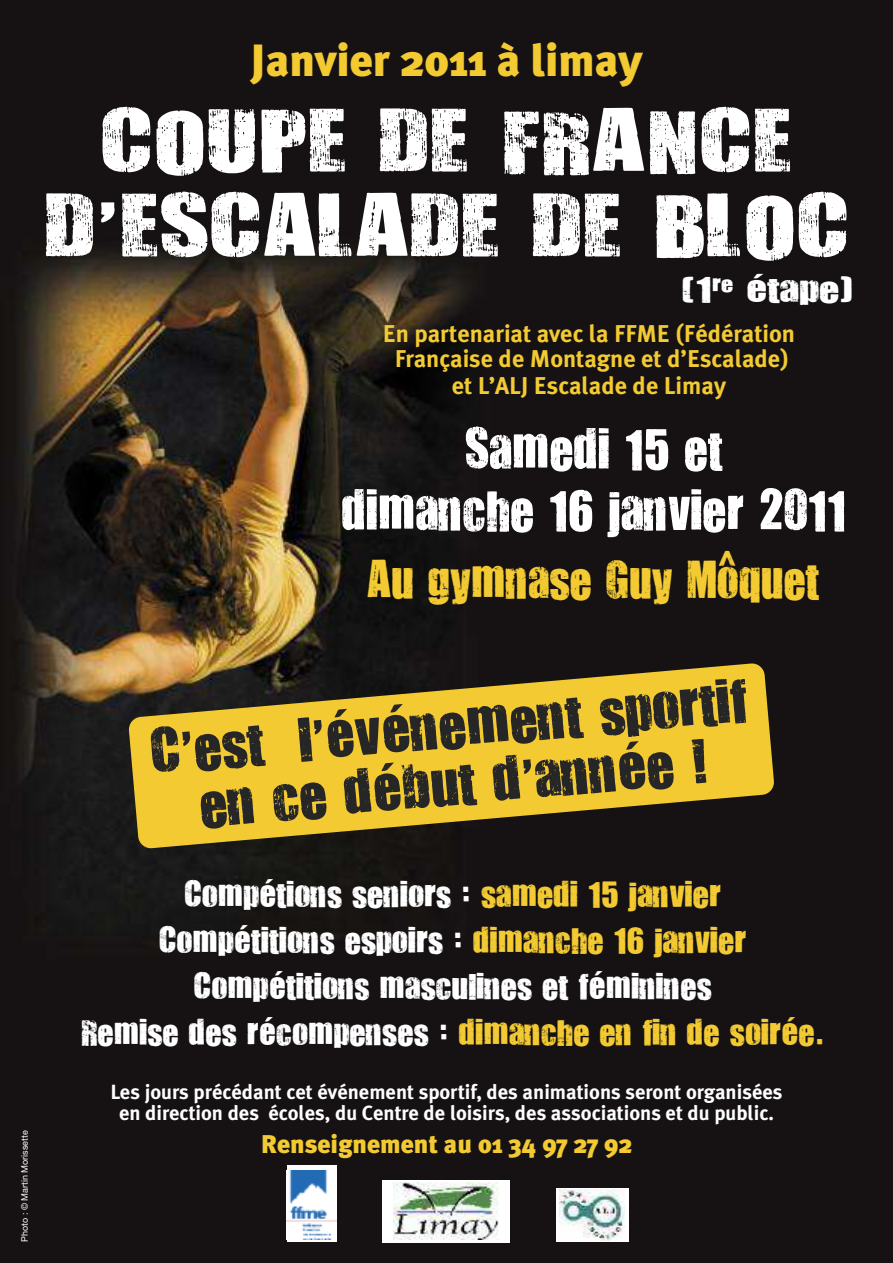
<style>
.page{position:relative;width:893px;height:1263px;background:#fff}
.page>*{position:absolute;margin:0;border:0;box-sizing:border-box;transform-origin:0 0}
.t1{font:73.2px/84.9px "You Are Loved";color:#fff;text-align:center;scale:1.49 1}
.t2{font:51.15px/57.6px "You Are Loved";color:#272627;text-align:center;scale:1.2 1}
.t3{font:47.1px/61.1px "You Are Loved";color:#fff;text-align:center;scale:1.12 1}
.t4{font:900 45.15px "Meta Plus";color:#f3ca32}
.t5{font:43.5px "You Are Loved";color:#f3ca32;scale:1.12 1}
.t6{font:35.25px "You Are Loved";color:#f3ca32;scale:1.12 1}
.t7{font:30.15px "You Are Loved";color:#fff;scale:1.49 1}
.t8{font:30px/46px "You Are Loved";color:#fff;text-align:center;scale:1.2 1}
.t9{font:900 25.65px "Meta Plus";color:#f3ca32}
.t10{font:700 24.3px/24.3px "Meta Plus";color:#f3ca32;text-align:center}
.t11{font:700 20.55px/20.5px "Meta Plus";color:#fff;text-align:center}
.t12{font:9px "Helvetica Neue";color:#fff}
.s1{color:#f3ca32}
</style>
<div class="page">
<img style="left:0;top:0;width:893px;height:1263px">
<svg style="left:128px;top:663px;width:646px;height:186px;background:#b4952a"></svg>
<div style="left:382px;top:1180px;width:128px;height:62px;background:#fff"></div>
<img style="left:393px;top:1183px;width:106px;height:56px">
<div style="left:287px;top:1165px;width:50px;height:77px;background:#fff"></div>
<img style="left:287px;top:1170px;width:49px;height:69px">
<div style="left:557px;top:1188px;width:72px;height:54px;background:#fff"></div>
<img style="left:559px;top:1190px;width:65px;height:50px">
<h3 class="t4" style="left:251px;top:34px;width:393px">Janvier 2011 à limay</h3>
<h1 class="t1" style="left:44px;top:103px;width:542px">COUPE DE FRANCE<br>D’ESCALADE DE BLOC</h1>
<p class="t7" style="left:681px;top:273px;width:117px">(1<sup>re</sup> étape)</p>
<p class="t10" style="left:383px;top:322px;width:414px">En partenariat avec la FFME (Fédération<br>Française de Montagne et d’Escalade)</p>
<p class="t10" style="left:452px;top:373px;width:276px">et L’ALJ Escalade de Limay</p>
<h3 class="t3" style="left:342px;top:421px;width:452px">Samedi 15 et<br>dimanche 16 janvier 2011</h3>
<p class="t6" style="left:717px;top:541px;width:18px">^</p>
<h3 class="t5" style="left:367px;top:556px;width:405px">Au gymnase Guy Moquet</h3>
<p class="t12" style="left:21px;top:1242px;width:113px;rotate:-90deg">Photo : © Martin Morissette</p>
<h2 class="t2" style="left:148px;top:726px;width:500px;rotate:-5deg">C’est l’événement sportif en ce début d’année !</h2>
<p class="t8" style="left:81px;top:873px;width:621px">Compétions seniors : <span class="s1">samedi 15 janvier<br></span>Compétitions espoirs : <span class="s1">dimanche 16 janvier </span>Compétitions masculines et féminines<br>Remise des récompenses : <span class="s1">dimanche en fin de soirée.</span></p>
<p class="t11" style="left:110px;top:1082px;width:674px">Les jours précédant cet événement sportif, des animations seront organisées en direction des écoles, du Centre de loisirs, des associations et du public.</p>
<p class="t9" style="left:261px;top:1129px;width:373px">Renseignement au 01 34 97 27 92</p>
</div>
